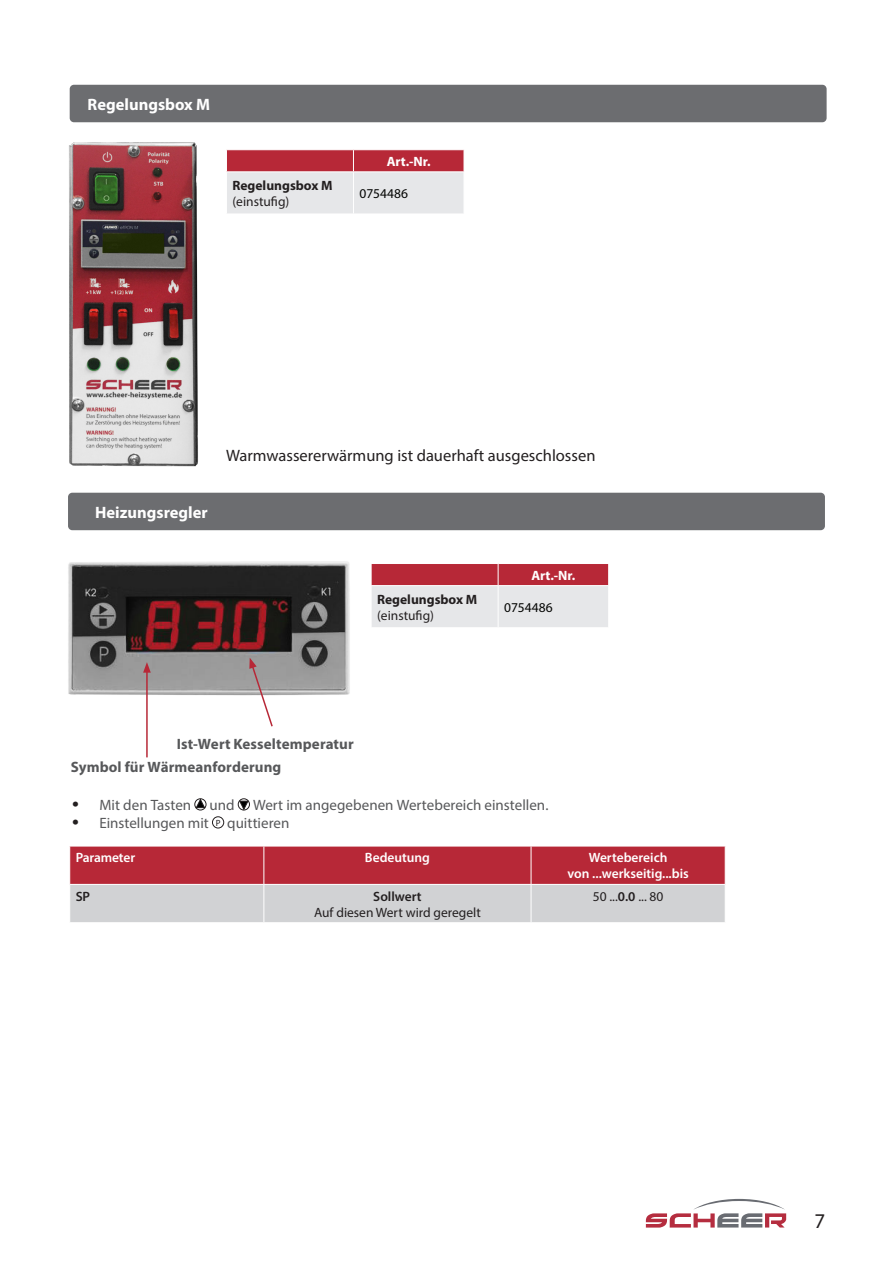
<style>
.page{position:relative;width:893px;height:1263px;background:#fff}
.page>*{position:absolute;margin:0;border:0;box-sizing:border-box;transform-origin:0 0}
.t1{font:21px "Myriad Pro";color:#231f20}
.t2{font:16.5px "Myriad Pro";color:#231f20}
.t3{font:700 16.5px "Myriad Pro";color:#fff}
.t4{font:15px "Myriad Pro";color:#57585a}
.t5{font:700 15px "Myriad Pro";letter-spacing:.005em;color:#57585a}
.t6{font:13.5px "Myriad Pro";color:#231f20}
.t7{font:600 13.5px/16.2px "Myriad Pro";color:#fff;text-align:center}
.t8{font:700 13.5px "Myriad Pro";color:#231f20}
.t9{font:700 13.5px "Myriad Pro";letter-spacing:.005em;color:#fff}
.t10{font:13.5px "Myriad Pro";color:#040503}
.t11{font:600 13.5px "Myriad Pro";color:#231f20}
.s1{font-family:"Times";font-size:18px;color:#231f20}
.s2{font-weight:600}
</style>
<div class="page">
<svg style="left:646px;top:1199px;width:140px;height:28px"></svg>
<img style="left:69px;top:142px;width:129px;height:325px">
<div style="left:70px;top:85px;width:757px;height:37px;background:#6c6d70;border-radius:4px"></div>
<svg style="left:226px;top:150px;width:238px;height:64px;background:#d7a9af"></svg>
<hr style="left:226px;top:171px;width:127px;height:1px;background:#fff">
<hr style="left:353px;top:171px;width:111px;height:1px;background:#fff">
<hr style="left:353px;top:172px;width:1px;height:42px;background:#fff">
<img style="left:68px;top:561px;width:282px;height:135px">
<hr style="left:146px;top:670px;width:2px;height:87px;background:#b72837">
<svg style="left:143px;top:662px;width:8px;height:11px"></svg>
<svg style="left:371px;top:563px;width:238px;height:64px;background:#d7a8ae"></svg>
<hr style="left:371px;top:585px;width:127px;height:1px;background:#fff">
<hr style="left:498px;top:585px;width:111px;height:1px;background:#fff">
<hr style="left:498px;top:586px;width:1px;height:41px;background:#fff">
<hr style="left:608px;top:586px;width:1px;height:41px;background:#fff">
<svg style="left:249px;top:658px;width:25px;height:69px"></svg>
<div style="left:68px;top:493px;width:757px;height:37px;background:#6c6d70;border-radius:4px"></div>
<div style="left:194px;top:798px;width:12px;height:12px;border:1px solid #231f20;border-radius:50%"></div>
<svg style="left:195px;top:798px;width:11px;height:10px"></svg>
<div style="left:238px;top:798px;width:12px;height:12px;border:1px solid #231f20;border-radius:50%"></div>
<svg style="left:239px;top:800px;width:10px;height:10px"></svg>
<div style="left:212px;top:816px;width:12px;height:12px;border:1px solid #231f20;border-radius:50%"></div>
<svg style="left:70px;top:847px;width:655px;height:75px;background:#c47d86"></svg>
<hr style="left:263px;top:846px;width:1px;height:38px;background:#fff">
<hr style="left:531px;top:846px;width:1px;height:38px;background:#fff">
<hr style="left:69px;top:884px;width:195px;height:1px;background:#fff">
<hr style="left:264px;top:884px;width:267px;height:1px;background:#fff">
<hr style="left:263px;top:885px;width:1px;height:37px;background:#fff">
<hr style="left:531px;top:884px;width:195px;height:1px;background:#fff">
<hr style="left:531px;top:885px;width:1px;height:37px;background:#fff">
<p class="t3" style="left:88px;top:93px;width:124px">Regelungsbox M</p>
<p class="t8" style="left:232px;top:176px;width:102px">Regelungsbox M</p>
<p class="t6" style="left:232px;top:193px;width:58px">(einstufig)</p>
<p class="t9" style="left:387px;top:152px;width:46px">Art.-Nr.</p>
<p class="t10" style="left:359px;top:185px;width:50px">0754486</p>
<p class="t3" style="left:95px;top:501px;width:114px">Heizungsregler</p>
<p class="t2" style="left:226px;top:445px;width:371px">Warmwassererwärmung ist dauerhaft ausgeschlossen</p>
<p class="t8" style="left:377px;top:590px;width:102px">Regelungsbox M</p>
<p class="t6" style="left:377px;top:607px;width:58px">(einstufig)</p>
<p class="t9" style="left:531px;top:566px;width:46px">Art.-Nr.</p>
<p class="t10" style="left:504px;top:599px;width:50px">0754486</p>
<p class="t5" style="left:177px;top:734px;width:179px">Ist-Wert Kesseltemperatur</p>
<p class="t5" style="left:71px;top:757px;width:212px">Symbol für Wärmeanforderung</p>
<p class="t4" style="left:73px;top:796px;width:477px"><span class="s1">•</span> Mit den Tasten und Wert im angegebenen Wertebereich einstellen.</p>
<p class="t4" style="left:73px;top:814px;width:218px"><span class="s1">•</span> Einstellungen mit <sup>P</sup> quittieren</p>
<p class="t7" style="left:76px;top:849px;width:61px">Parameter</p>
<p class="t7" style="left:365px;top:849px;width:67px">Bedeutung</p>
<p class="t7" style="left:567px;top:849px;width:123px">Wertebereich<br>von ...werkseitig...bis</p>
<p class="t11" style="left:76px;top:887px;width:16px">SP</p>
<p class="t11" style="left:373px;top:887px;width:50px">Sollwert</p>
<p class="t6" style="left:314px;top:904px;width:168px">Auf diesen Wert wird geregelt</p>
<p class="t6" style="left:593px;top:888px;width:72px">50 ...<span class="s2">0.0</span> ... 80</p>
<h1 class="t1" style="left:814px;top:1208px;width:12px">7</h1>
</div>
